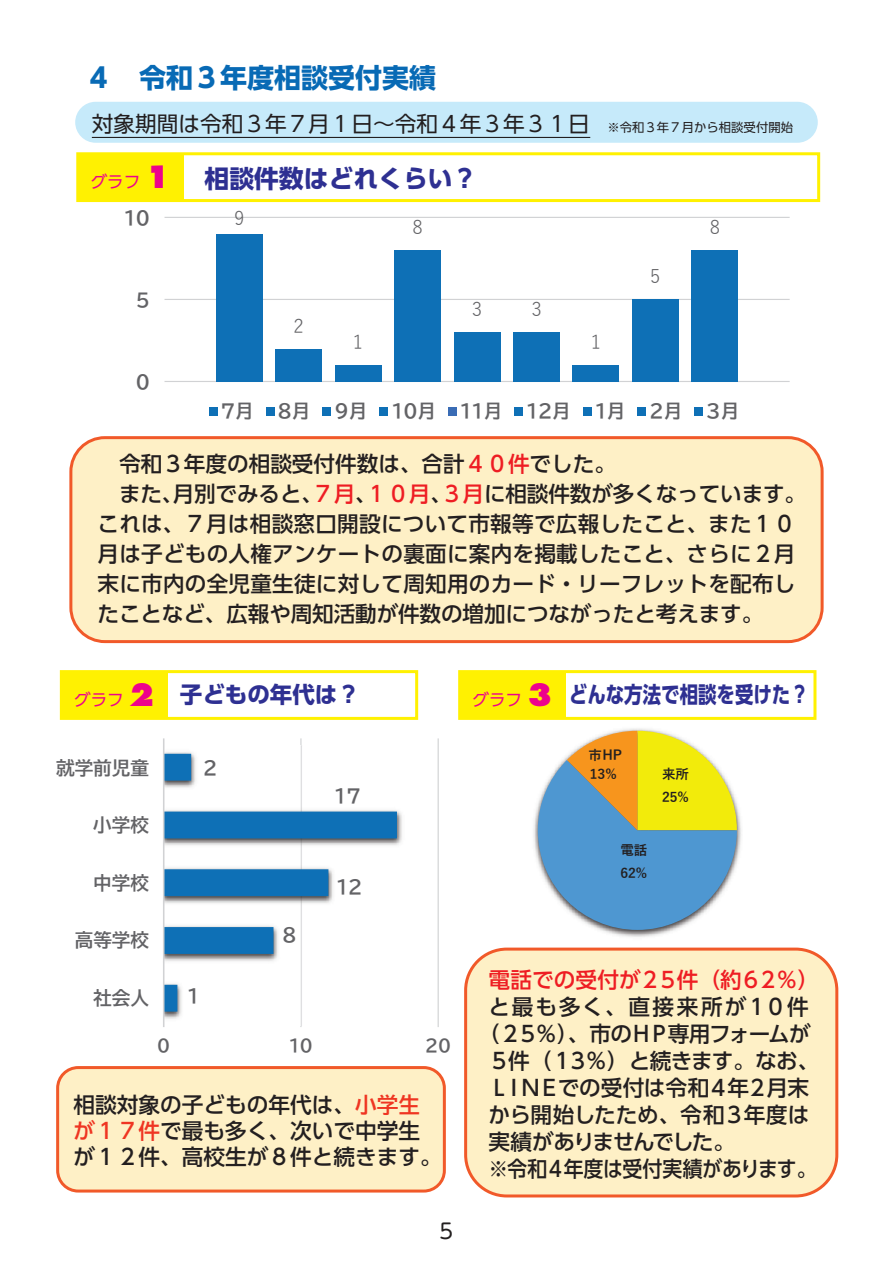
<style>
.page{position:relative;width:893px;height:1263px;background:#fff}
.page>*{position:absolute;margin:0;border:0;box-sizing:border-box;transform-origin:0 0}
.t1{font:700 27px "UD Shin Go Pr 6 N";color:#086ab5}
.t2{font:700 24.75px "UD Shin Go Pr 6 N";color:#2e3092}
.t3{font:700 22.5px "UD Shin Go Pr 6 N";color:#2e3092;scale:.82 1}
.t4{font:700 22.5px "UD Shin Go Pr 6 N";color:#2e3092}
.t5{font:500 21.6px/30px "UD Shin Go Pr 6";color:#231f20}
.t6{font:500 21.6px "UD Shin Go Pr 6";letter-spacing:-.075em;color:#231f20}
.t7{font:21.6px "UD Shin Go Pr 6";color:#231f20}
.t8{font:500 21.6px "UD Shin Go Pr 6";letter-spacing:-.02em;color:#231f20;scale:.92 1}
.t9{font:500 21.6px "UD Shin Go Pr 6";letter-spacing:-.01em;color:#ee1d23}
.t10{font:500 21.6px "UD Shin Go Pr 6";letter-spacing:-.05em;color:#231f20}
.t11{font:500 21.6px "UD Shin Go Pr 6";letter-spacing:-.02em;color:#231f20}
.t12{font:500 21.6px "UD Shin Go Pr 6";letter-spacing:.09em;color:#231f20}
.t13{font:500 21.6px "UD Shin Go Pr 6";letter-spacing:-.07em;color:#231f20}
.t14{font:21px "UD Shin M Go Pr 6";color:#231f20}
.t15{font:18.6px "BIZ UDP Gothic Bold";color:#636366}
.t16{font:18.6px "Yu Gothic";color:#636366}
.t17{font:16.95px "BIZ UDP Gothic Bold";color:#636366}
.t18{font:16.5px "UD Shin Go Pr 6 N";color:#ed028c}
.t19{font:700 13.5px/23.2px "Yu Gothic";color:#231f20}
.t20{font:12.3px "UD Shin Go Pr 6";color:#231f20}
.s1{font-family:"Futura";font-weight:800;font-size:30px}
.s2{color:#ee1d23}
.s3{font-family:"BIZ UD Gothic Bold";font-weight:400;color:#ef3522}
.s4{color:#ef3522}
</style>
<div class="page">
<div style="left:76px;top:152px;width:744px;height:50px;border:3px solid #fff101"></div>
<div style="left:78px;top:154px;width:106px;height:47px;background:#fff101"></div>
<div style="left:458px;top:670px;width:358px;height:50px;border:3px solid #fff101"></div>
<div style="left:460px;top:672px;width:106px;height:46px;background:#fff101"></div>
<div style="left:75px;top:102px;width:743px;height:41px;background:#c6eafa;border-radius:20px"></div>
<div style="left:71px;top:438px;width:751px;height:204px;background:#fef0c6;border-radius:34px"></div>
<div style="left:69px;top:436px;width:755px;height:207px;border:3px solid #f15929;border-radius:34px"></div>
<svg style="left:92px;top:137px;width:498px;height:1px"></svg>
<div style="left:58px;top:1067px;width:386px;height:124px;background:#fef0c6;border-radius:21px"></div>
<div style="left:56px;top:1066px;width:390px;height:126px;border:3px solid #f15929;border-radius:21px"></div>
<div style="left:60px;top:670px;width:358px;height:50px;border:3px solid #fff101"></div>
<hr style="left:165px;top:381px;width:625px;height:1px;background:#d1d2d4">
<hr style="left:165px;top:299px;width:625px;height:1px;background:#d1d2d4">
<hr style="left:165px;top:217px;width:625px;height:1px;background:#d1d2d4">
<div style="left:216px;top:234px;width:47px;height:147px;background:#0e70b6"></div>
<div style="left:275px;top:349px;width:47px;height:32px;background:#0e70b6"></div>
<div style="left:335px;top:365px;width:46px;height:16px;background:#0e70b6"></div>
<div style="left:394px;top:250px;width:47px;height:131px;background:#0e70b6"></div>
<div style="left:454px;top:332px;width:46px;height:49px;background:#0e70b6"></div>
<div style="left:513px;top:332px;width:47px;height:49px;background:#0e70b6"></div>
<div style="left:573px;top:365px;width:46px;height:16px;background:#0e70b6"></div>
<div style="left:632px;top:299px;width:47px;height:82px;background:#0e70b6"></div>
<div style="left:691px;top:250px;width:47px;height:131px;background:#0e70b6"></div>
<div style="left:209px;top:407px;width:8px;height:8px;background:#0e70b6"></div>
<div style="left:266px;top:407px;width:8px;height:8px;background:#0e70b6"></div>
<div style="left:323px;top:407px;width:8px;height:8px;background:#0e70b6"></div>
<div style="left:380px;top:407px;width:8px;height:8px;background:#0e70b6"></div>
<div style="left:448px;top:407px;width:9px;height:8px;background:#3a6cb5"></div>
<div style="left:515px;top:407px;width:8px;height:8px;background:#0e70b6"></div>
<div style="left:583px;top:407px;width:8px;height:8px;background:#0e70b6"></div>
<div style="left:638px;top:407px;width:8px;height:8px;background:#0e70b6"></div>
<div style="left:695px;top:407px;width:8px;height:8px;background:#0e70b6"></div>
<hr style="left:300px;top:738px;width:2px;height:289px;background:#d1d2d4">
<hr style="left:438px;top:738px;width:1px;height:289px;background:#d1d2d4">
<img style="left:164px;top:745px;width:238px;height:280px">
<svg style="left:164px;top:754px;width:233px;height:258px"></svg>
<hr style="left:163px;top:738px;width:1px;height:289px;background:#d1d2d4">
<img style="left:533px;top:805px;width:208px;height:132px">
<img style="left:617px;top:728px;width:32px;height:3px">
<svg style="left:538px;top:731px;width:199px;height:199px"></svg>
<div style="left:466px;top:949px;width:371px;height:247px;background:#fef0c6;border-radius:41px"></div>
<div style="left:464px;top:947px;width:374px;height:250px;border:3px solid #f15929;border-radius:41px"></div>
<div style="left:61px;top:672px;width:107px;height:46px;background:#fff101"></div>
<p class="t1" style="left:85px;top:55px;width:353px">４ 令和３年度相談受付実績</p>
<p class="t7" style="left:92px;top:106px;width:521px">対象期間は令和３年７月１日～令和４年３年３１日　</p>
<p class="t20" style="left:607px;top:117px;width:187px">※令和３年７月から相談受付開始</p>
<p class="t18" style="left:91px;top:168px;width:81px">グラフ <span class="s1">1</span></p>
<p class="t15" style="left:124px;top:208px;width:27px">10</p>
<p class="t15" style="left:136px;top:290px;width:16px">5</p>
<p class="t15" style="left:136px;top:372px;width:16px">0</p>
<p class="t2" style="left:205px;top:158px;width:274px">相談件数はどれくらい？</p>
<p class="t16" style="left:234px;top:201px;width:12px">9</p>
<p class="t16" style="left:293px;top:308px;width:12px">2</p>
<p class="t16" style="left:353px;top:325px;width:12px">1</p>
<p class="t16" style="left:412px;top:210px;width:12px">8</p>
<p class="t16" style="left:472px;top:292px;width:12px">3</p>
<p class="t16" style="left:531px;top:292px;width:12px">3</p>
<p class="t16" style="left:591px;top:325px;width:12px">1</p>
<p class="t16" style="left:650px;top:259px;width:12px">5</p>
<p class="t16" style="left:710px;top:210px;width:12px">8</p>
<p class="t15" style="left:221px;top:402px;width:34px">7月</p>
<p class="t15" style="left:278px;top:402px;width:34px">8月</p>
<p class="t15" style="left:335px;top:402px;width:34px">9月</p>
<p class="t15" style="left:392px;top:402px;width:46px">10月</p>
<p class="t15" style="left:460px;top:402px;width:43px">11月</p>
<p class="t15" style="left:526px;top:402px;width:46px">12月</p>
<p class="t15" style="left:595px;top:402px;width:32px">1月</p>
<p class="t15" style="left:650px;top:402px;width:34px">2月</p>
<p class="t15" style="left:706px;top:402px;width:34px">3月</p>
<p class="t5" style="left:98px;top:448px;width:710px">　令和３年度の相談受付件数は、合計<span class="s2">４０件</span>でした。<br>　また、月別でみると、<span class="s2">７月</span>、<span class="s2">１０月</span>、<span class="s2">３月</span>に相談件数が多くなっています。これは、７月は相談窓口開設について市報等で広報したこと、また１０月は子どもの人権アンケートの裏面に案内を掲載したこと、さらに２月末に市内の全児童生徒に対して周知用のカード・リーフレットを配布したことなど、広報や周知活動が件数の増加につながったと考えます。</p>
<p class="t18" style="left:74px;top:686px;width:81px">グラフ <span class="s1">2</span></p>
<p class="t4" style="left:180px;top:676px;width:181px">子どもの年代は？</p>
<p class="t15" style="left:56px;top:758px;width:94px">就学前児童</p>
<p class="t15" style="left:203px;top:759px;width:16px">2</p>
<p class="t15" style="left:335px;top:786px;width:27px">17</p>
<p class="t15" style="left:93px;top:815px;width:57px">小学校</p>
<p class="t15" style="left:93px;top:873px;width:57px">中学校</p>
<p class="t15" style="left:336px;top:878px;width:27px">12</p>
<p class="t15" style="left:75px;top:931px;width:76px">高等学校</p>
<p class="t15" style="left:283px;top:926px;width:16px">8</p>
<p class="t15" style="left:93px;top:989px;width:57px">社会人</p>
<p class="t15" style="left:188px;top:986px;width:13px">1</p>
<p class="t17" style="left:157px;top:1037px;width:14px">0</p>
<p class="t17" style="left:289px;top:1037px;width:25px">10</p>
<p class="t17" style="left:425px;top:1037px;width:27px">20</p>
<p class="t5" style="left:74px;top:1091px;width:370px;line-height:26px">相談対象の子どもの年代は、<span class="s3">小学生</span><span class="s4">が１７件</span>で最も多く、次いで中学生が１２件、高校生が８件と続きます。</p>
<p class="t14" style="left:436px;top:1213px;width:22px">５</p>
<p class="t18" style="left:473px;top:686px;width:81px">グラフ <span class="s1">3</span></p>
<p class="t3" style="left:569px;top:676px;width:294px">どんな方法で相談を受けた？</p>
<p class="t19" style="left:588px;top:747px;width:35px;line-height:18.1px">市HP<br>13%</p>
<p class="t19" style="left:662px;top:762px;width:28px">来所<br>25%</p>
<p class="t19" style="left:620px;top:838px;width:28px">電話<br>62%</p>
<p class="t9" style="left:488px;top:962px;width:333px">電話での受付が２５件（約６２％）</p>
<p class="t12" style="left:488px;top:989px;width:322px">と最も多く、直接来所が１０件</p>
<p class="t6" style="left:478px;top:1016px;width:335px">（２５％）、市のＨＰ専用フォームが</p>
<p class="t10" style="left:488px;top:1043px;width:333px">５件（１３％）と続きます。なお、</p>
<p class="t6" style="left:488px;top:1070px;width:322px">ＬＩＮＥでの受付は令和４年２月末</p>
<p class="t11" style="left:488px;top:1097px;width:322px">から開始したため、令和３年度は</p>
<p class="t13" style="left:488px;top:1124px;width:248px">実績がありませんでした。</p>
<p class="t8" style="left:488px;top:1151px;width:358px">※令和４年度は受付実績があります。</p>
</div>
